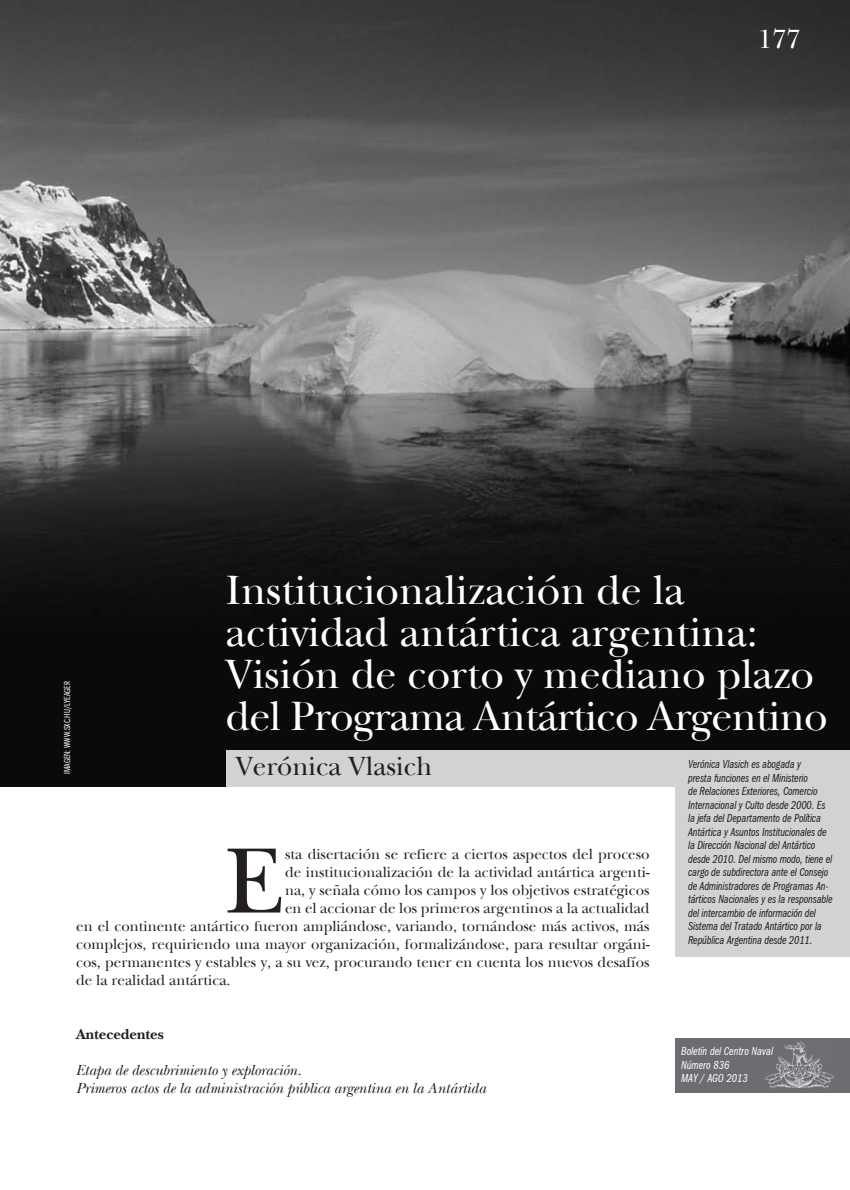
<style>
.page{position:relative;width:850px;height:1190px;background:#fff}
.page>*{position:absolute;margin:0;border:0;box-sizing:border-box;transform-origin:0 0}
.t1{font:96.75px "New Baskerville";color:#231f20}
.Título{font:42px/42px "New Baskerville";letter-spacing:-.02em;color:#fff}
.Título-2{font:42px "New Baskerville";color:#fff}
.Autor{font:27px "New Baskerville";color:#231f20}
.t2{font:27px "New Baskerville";color:#fff}
.t3{font:15px "New Baskerville";color:#231f20}
.t4{font:italic 15px "New Baskerville";color:#231f20}
.t5{font:700 15px "New Baskerville";color:#231f20}
.t6{font:12px/13.5px "Frank Got Boo Cmp Ita";letter-spacing:-.01em;color:#231f20}
.t7{font:12px "Frank Got Boo Cmp Ita";color:#fff}
.t8{font:9px "Franklin Gothic Book Cmpr";color:#fff}
</style>
<div class="page">
<img style="left:0;top:0;width:850px;height:786px">
<div style="left:226px;top:750px;width:624px;height:36px;background:#d1d2d4"></div>
<div style="left:675px;top:768px;width:175px;height:189px;background:#d1d2d4"></div>
<div style="left:675px;top:1038px;width:175px;height:54px;background:#6c6d70"></div>
<img style="left:765px;top:1042px;width:69px;height:46px">
<p class="t2" style="left:758px;top:24px;width:44px">177</p>
<p class="Título-2" style="left:226px;top:566px;width:460px">Institucionalización de la</p>
<p class="Título-2" style="left:226px;top:608px;width:533px">actividad antártica argentina:</p>
<p class="Título" style="left:226px;top:653px;width:603px">Visión de corto y mediano plazo del Programa Antártico Argentino</p>
<p class="t8" style="left:62px;top:774px;width:94px;rotate:-90deg">IMAGEN: WWW.SXC.HU/LYEAGER</p>
<p class="Autor" style="left:236px;top:750px;width:198px">Verónica Vlasich</p>
<p class="t6" style="left:688px;top:758px;width:146px">Verónica Vlasich es abogada y<br>presta funciones en el Ministerio<br>de Relaciones Exteriores, Comercio Internacional y Culto desde 2000. Es la jefa del Departamento de Política Antártica y Asuntos Institucionales de la Dirección Nacional del Antártico desde 2010. Del mismo modo, tiene el cargo de subdirectora ante el Consejo de Administradores de Programas An&shy;tárticos Nacionales y es la responsable del intercambio de información del Sistema del Tratado Antártico por la República Argentina desde 2011.</p>
<p class="t1" style="left:225px;top:825px;width:62px">E</p>
<p class="t3" style="left:285px;top:845px;width:366px">sta disertación se refiere a ciertos aspectos del proceso</p>
<p class="t3" style="left:285px;top:863px;width:366px">de institucionalización de la actividad antártica argenti-</p>
<p class="t3" style="left:285px;top:881px;width:366px">na, y señala cómo los campos y los objetivos estratégicos</p>
<p class="t3" style="left:285px;top:899px;width:366px">en el accionar de los primeros argentinos a la actualidad</p>
<p class="t3" style="left:76px;top:917px;width:575px">en el continente antártico fueron ampliándose, variando, tornándose más activos, más</p>
<p class="t3" style="left:76px;top:935px;width:575px">complejos, requiriendo una mayor organización, formalizándose, para resultar orgáni-</p>
<p class="t3" style="left:76px;top:953px;width:575px">cos, permanentes y estables y, a su vez, procurando tener en cuenta los nuevos desafíos</p>
<p class="t3" style="left:76px;top:971px;width:156px">de la realidad antártica.</p>
<p class="t5" style="left:76px;top:1025px;width:89px">Antecedentes</p>
<p class="t4" style="left:76px;top:1061px;width:227px">Etapa de descubrimiento y exploración.</p>
<p class="t4" style="left:76px;top:1079px;width:411px">Primeros actos de la administración pública argentina en la Antártida</p>
<p class="t7" style="left:681px;top:1045px;width:93px">Boletín del Centro Naval</p>
<p class="t7" style="left:681px;top:1058px;width:50px">Número 836</p>
<p class="t7" style="left:681px;top:1072px;width:68px">MAY / AGO 2013</p>
</div>
